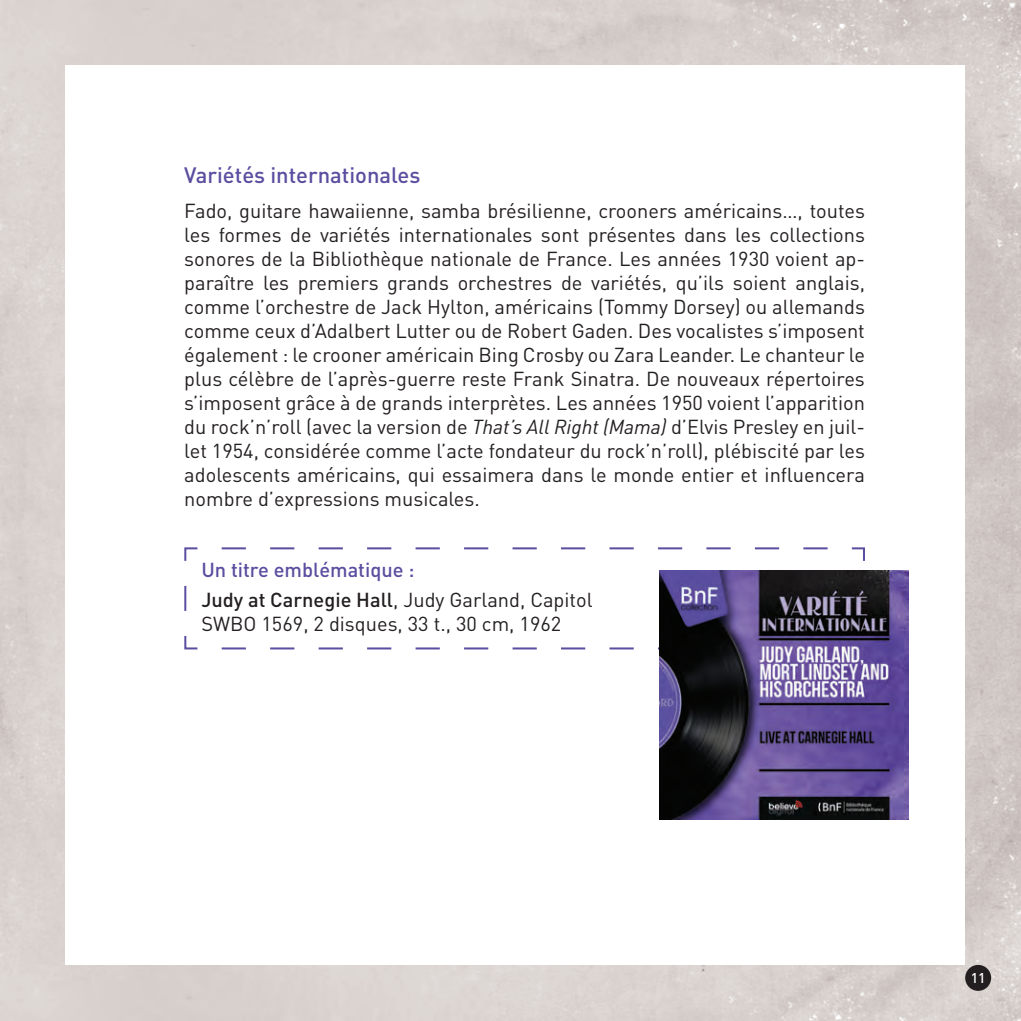
<style>
.page{position:relative;width:1021px;height:1021px;background:#fff}
.page>*{position:absolute;margin:0;border:0;box-sizing:border-box;transform-origin:0 0}
.t1{font:500 22px "DIN";color:#5b4ea0}
.t2{font:20px/24px "DIN";color:#231f20;text-align:justify}
.t3{font:500 20px "DIN";color:#5b4ea0}
.t4{font:500 14px "DIN";color:#fff}
.s1{font-style:italic}
.s2{font-weight:500}
</style>
<div class="page">
<img style="left:0;top:0;width:1020px;height:1020px">
<div style="left:65px;top:65px;width:899px;height:899px;background:#fff"></div>
<svg style="left:184px;top:547px;width:681px;height:103px"></svg>
<div style="left:965px;top:964px;width:26px;height:26px;background:#231f20;border-radius:50%"></div>
<img style="left:659px;top:570px;width:249px;height:249px">
<p class="t1" style="left:184px;top:161px;width:238px">Variétés internationales</p>
<p class="t2" style="left:184px;top:198px;width:682px">Fado, guitare hawaiienne, samba brésilienne, crooners américains…, toutes les formes de variétés internationales sont présentes dans les collections sonores de la Bibliothèque nationale de France. Les années 1930 voient ap&shy;paraître les premiers grands orchestres de variétés, qu’ils soient anglais, comme l’orchestre de Jack Hylton, américains (Tommy Dorsey) ou allemands comme ceux d’Adalbert Lutter ou de Robert Gaden. Des vocalistes s’imposent également : le crooner américain Bing Crosby ou Zara Leander. Le chanteur le plus célèbre de l’après-guerre reste Frank Sinatra. De nouveaux répertoires s’imposent grâce à de grands interprètes. Les années 1950 voient l’apparition du rock’n’roll (avec la version de <span class="s1">That’s All Right (Mama)</span> d’Elvis Presley en juil&shy;let 1954, considérée comme l’acte fondateur du rock’n’roll), plébiscité par les adolescents américains, qui essaimera dans le monde entier et influencera nombre d’expressions musicales.</p>
<p class="t3" style="left:201px;top:557px;width:215px">Un titre emblématique :</p>
<p class="t2" style="left:201px;top:587px;width:393px"><span class="s2">Judy at Carnegie Hall</span>, Judy Garland, Capitol<br>SWBO 1569, 2 disques, 33 t., 30 cm, 1962</p>
<p class="t4" style="left:970px;top:968px;width:16px">11</p>
</div>
